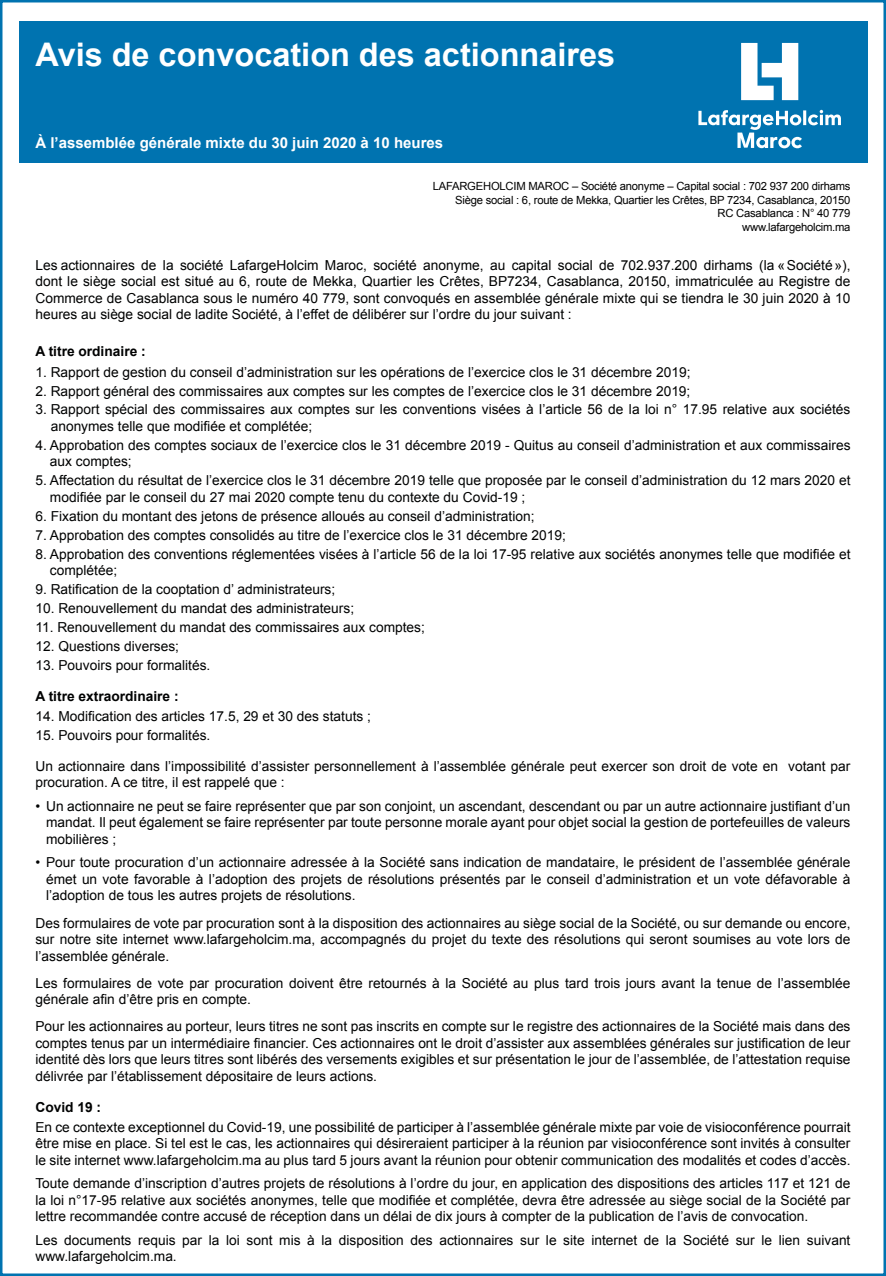
<style>
.page{position:relative;width:886px;height:1276px;background:#fff}
.page>*{position:absolute;margin:0;border:0;box-sizing:border-box;transform-origin:0 0}
.t1{font:700 32.5px "Arial";color:#fff}
.t2{font:700 15px "Arial";color:#fff}
.t3{font:13.75px/16.5px "Arial";color:#010202}
.t4{font:700 13.75px "Arial";color:#010202}
.t5{font:11.25px/13.5px "Arial";letter-spacing:-.02em;color:#000;text-align:right}
</style>
<div class="page">
<div style="left:19px;top:21px;width:848px;height:142px;background:#0073b0"></div>
<svg style="left:741px;top:43px;width:57px;height:57px"></svg>
<svg style="left:698px;top:110px;width:143px;height:38px"></svg>
<h1 class="t1" style="left:35px;top:33px;width:581px">Avis de convocation des actionnaires</h1>
<p class="t2" style="left:35px;top:133px;width:409px">À l’assemblée générale mixte du 30 juin 2020 à 10 heures</p>
<p class="t5" style="left:433px;top:180px;width:419px">LAFARGEHOLCIM MAROC – Société anonyme – Capital social : 702 937 200 dirhams Siège social : 6, route de Mekka, Quartier les Crêtes, BP 7234, Casablanca, 20150<br>RC Casablanca : N° 40 779<br>www.lafargeholcim.ma</p>
<p class="t3" style="left:35px;top:257px;width:816px;text-align:justify">Les actionnaires de la société LafargeHolcim Maroc, société anonyme, au capital social de 702.937.200 dirhams (la «Société»), dont le siège social est situé au 6, route de Mekka, Quartier les Crêtes, BP7234, Casablanca, 20150, immatriculée au Registre de Commerce de Casablanca sous le numéro 40 779, sont convoqués en assemblée générale mixte qui se tiendra le 30 juin 2020 à 10 heures au siège social de ladite Société, à l’effet de délibérer sur l’ordre du jour suivant :</p>
<p class="t4" style="left:35px;top:342px;width:112px">A titre ordinaire :</p>
<p class="t3" style="left:35px;top:363px;width:656px">1. Rapport de gestion du conseil d’administration sur les opérations de l’exercice clos le 31 décembre 2019;</p>
<p class="t3" style="left:35px;top:382px;width:656px">2. Rapport général des commissaires aux comptes sur les comptes de l’exercice clos le 31 décembre 2019;</p>
<p class="t3" style="left:51px;top:401px;width:801px;text-indent:-15px">3. Rapport spécial des commissaires aux comptes sur les conventions visées à l’article 56 de la loi n° 17.95 relative aux sociétés anonymes telle que modifiée et complétée;</p>
<p class="t3" style="left:50px;top:437px;width:802px;text-indent:-15px">4. Approbation des comptes sociaux de l’exercice clos le 31 décembre 2019 - Quitus au conseil d’administration et aux commissaires aux comptes;</p>
<p class="t3" style="left:50px;top:472px;width:802px;text-indent:-15px">5. Affectation du résultat de l’exercice clos le 31 décembre 2019 telle que proposée par le conseil d’administration du 12 mars 2020 et modifiée par le conseil du 27 mai 2020 compte tenu du contexte du Covid-19 ;</p>
<p class="t3" style="left:35px;top:508px;width:501px">6. Fixation du montant des jetons de présence alloués au conseil d’administration;</p>
<p class="t3" style="left:35px;top:527px;width:532px">7. Approbation des comptes consolidés au titre de l’exercice clos le 31 décembre 2019;</p>
<p class="t3" style="left:50px;top:546px;width:802px;text-indent:-15px">8. Approbation des conventions réglementées visées à l’article 56 de la loi 17-95 relative aux sociétés anonymes telle que modifiée et complétée;</p>
<p class="t3" style="left:35px;top:581px;width:301px">9. Ratification de la cooptation d’ administrateurs;</p>
<p class="t3" style="left:35px;top:600px;width:320px">10. Renouvellement du mandat des administrateurs;</p>
<p class="t3" style="left:35px;top:619px;width:391px">11. Renouvellement du mandat des commissaires aux comptes;</p>
<p class="t3" style="left:35px;top:638px;width:145px">12. Questions diverses;</p>
<p class="t3" style="left:35px;top:657px;width:176px">13. Pouvoirs pour formalités.</p>
<p class="t4" style="left:35px;top:687px;width:145px">A titre extraordinaire :</p>
<p class="t3" style="left:35px;top:708px;width:337px">14. Modification des articles 17.5, 29 et 30 des statuts ;</p>
<p class="t3" style="left:35px;top:727px;width:176px">15. Pouvoirs pour formalités.</p>
<p class="t3" style="left:35px;top:758px;width:816px">Un actionnaire dans l’impossibilité d’assister personnellement à l’assemblée générale peut exercer son droit de vote en votant par procuration. A ce titre, il est rappelé que :</p>
<p class="t3" style="left:46px;top:798px;width:806px;text-align:justify;text-indent:-11px">• Un actionnaire ne peut se faire représenter que par son conjoint, un ascendant, descendant ou par un autre actionnaire justifiant d’un mandat. Il peut également se faire représenter par toute personne morale ayant pour objet social la gestion de portefeuilles de valeurs mobilières ;</p>
<p class="t3" style="left:46px;top:854px;width:806px;text-align:justify;text-indent:-11px">• Pour toute procuration d’un actionnaire adressée à la Société sans indication de mandataire, le président de l’assemblée générale émet un vote favorable à l’adoption des projets de résolutions présentés par le conseil d’administration et un vote défavorable à l’adoption de tous les autres projets de résolutions.</p>
<p class="t3" style="left:35px;top:914px;width:816px;text-align:justify">Des formulaires de vote par procuration sont à la disposition des actionnaires au siège social de la Société, ou sur demande ou encore, sur notre site internet www.lafargeholcim.ma, accompagnés du projet du texte des résolutions qui seront soumises au vote lors de l’assemblée générale.</p>
<p class="t3" style="left:35px;top:974px;width:816px">Les formulaires de vote par procuration doivent être retournés à la Société au plus tard trois jours avant la tenue de l’assemblée générale afin d’être pris en compte.</p>
<p class="t3" style="left:35px;top:1018px;width:816px;text-align:justify">Pour les actionnaires au porteur, leurs titres ne sont pas inscrits en compte sur le registre des actionnaires de la Société mais dans des comptes tenus par un intermédiaire financier. Ces actionnaires ont le droit d’assister aux assemblées générales sur justification de leur identité dès lors que leurs titres sont libérés des versements exigibles et sur présentation le jour de l’assemblée, de l’attestation requise délivrée par l’établissement dépositaire de leurs actions.</p>
<p class="t4" style="left:35px;top:1097px;width:67px">Covid 19 :</p>
<p class="t3" style="left:35px;top:1118px;width:816px;text-align:justify">En ce contexte exceptionnel du Covid-19, une possibilité de participer à l’assemblée générale mixte par voie de visioconférence pourrait être mise en place. Si tel est le cas, les actionnaires qui désireraient participer à la réunion par visioconférence sont invités à consulter le site internet www.lafargeholcim.ma au plus tard 5 jours avant la réunion pour obtenir communication des modalités et codes d’accès.</p>
<p class="t3" style="left:35px;top:1175px;width:816px;text-align:justify">Toute demande d’inscription d’autres projets de résolutions à l’ordre du jour, en application des dispositions des articles 117 et 121 de la loi n°17-95 relative aux sociétés anonymes, telle que modifiée et complétée, devra être adressée au siège social de la Société par lettre recommandée contre accusé de réception dans un délai de dix jours à compter de la publication de l’avis de convocation.</p>
<p class="t3" style="left:35px;top:1231px;width:816px">Les documents requis par la loi sont mis à la disposition des actionnaires sur le site internet de la Société sur le lien suivant www.lafargeholcim.ma.</p>
</div>
